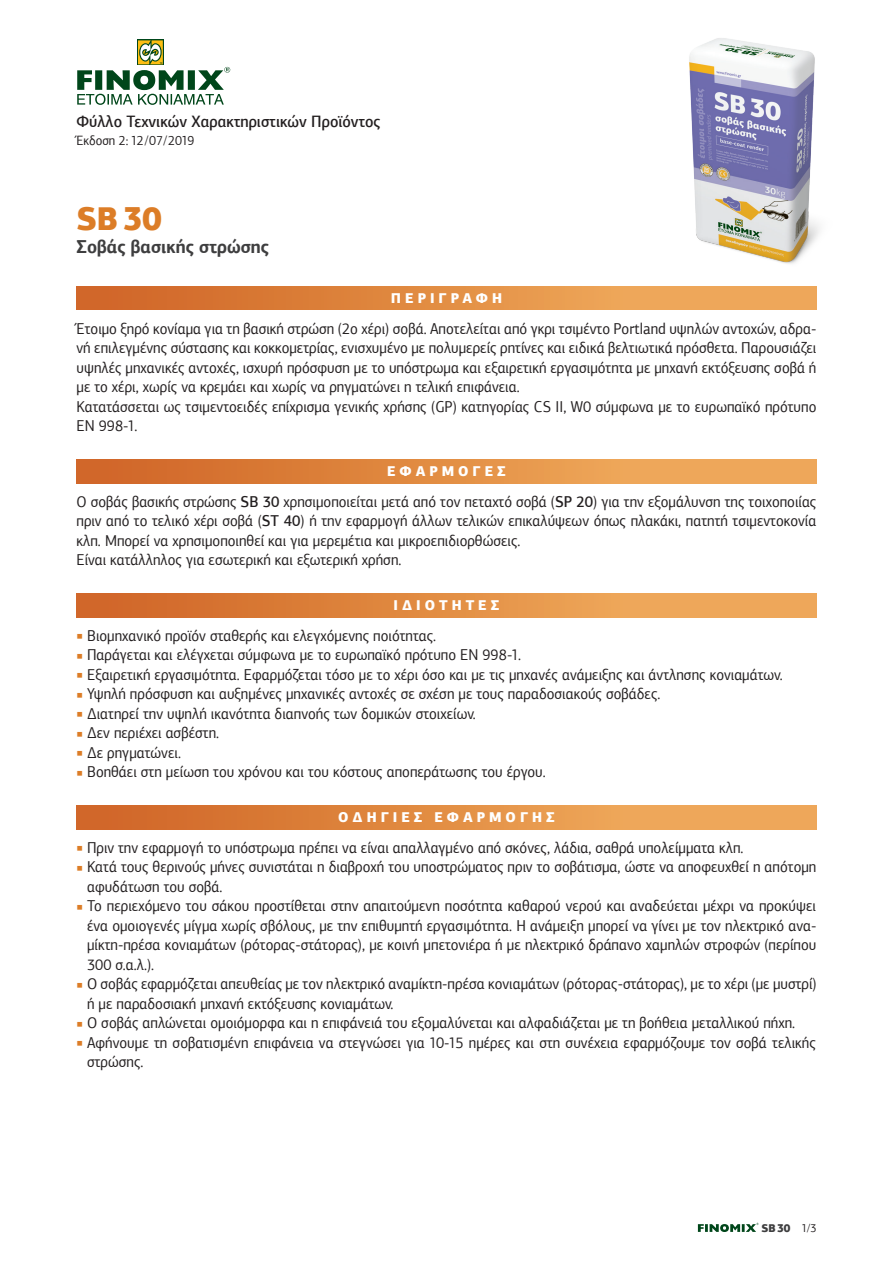
<style>
.page{position:relative;width:893px;height:1263px;background:#fff}
.page>*{position:absolute;margin:0;border:0;box-sizing:border-box;transform-origin:0 0}
.t1{font:900 33px "PF Agora Sans Pro";color:#dc7d27;scale:.93 1}
.t2{font:700 18.75px "PF Agora Sans Pro";color:#3e3e3f;scale:.93 1}
.t3{font:500 16.5px "PF Agora Sans Pro";color:#231f20;scale:.93 1}
.t4{font:15.75px/19.5px "PF Agora Sans Pro";color:#231f20;scale:.93 1}
.t5{font:900 14.25px "PF Agora Sans Pro";letter-spacing:.3em;color:#fff;scale:.93 1}
.t6{font:13.5px "PF Agora Sans Pro";color:#231f20;scale:.93 1}
.t7{font:11.7px "PF Agora Sans Pro";color:#231f20;scale:.93 1}
.s1{font-size:34.05px}
.s2{font-weight:500}
.s3{font-size:7.5px;color:#dc7d27}
.s4{font-weight:900;font-size:11.25px;color:#3e3e3f}
.s5{font-weight:900;color:#3e3e3f}
</style>
<div class="page">
<svg style="left:698px;top:1223px;width:61px;height:9px"></svg>
<div style="left:77px;top:287px;width:739px;height:23px;background:linear-gradient(to right,#d06627,#f4b463)"></div>
<div style="left:77px;top:460px;width:739px;height:23px;background:linear-gradient(to right,#d06627,#f4b463)"></div>
<div style="left:77px;top:594px;width:739px;height:23px;background:linear-gradient(to right,#d06627,#f4b463)"></div>
<div style="left:77px;top:806px;width:739px;height:23px;background:linear-gradient(to right,#d06627,#f4b463)"></div>
<div style="left:137px;top:39px;width:27px;height:26px;background:#00461a"></div>
<svg style="left:77px;top:40px;width:153px;height:65px"></svg>
<img style="left:689px;top:38px;width:131px;height:226px">
<p class="t3" style="left:77px;top:111px;width:328px">Φύλλο Τεχνικών Χαρακτηριστικών Προϊόντος</p>
<p class="t6" style="left:77px;top:132px;width:128px">Έκδοση 2: 12/07/2019</p>
<h1 class="t1" style="left:77px;top:197px;width:93px">SB <span class="s1">30</span></h1>
<p class="t2" style="left:77px;top:235px;width:209px">Σοβάς βασικής στρώσης</p>
<p class="t5" style="left:391px;top:289px;width:121px">ΠΕΡΙΓΡΑΦΗ</p>
<p class="t4" style="left:77px;top:319px;width:797px">Έτοιμο ξηρό κονίαμα για τη βασική στρώση (2ο χέρι) σοβά. Αποτελείται από γκρι τσιμέντο Portland υψηλών αντοχών, αδρα&shy;νή επιλεγμένης σύστασης και κοκκομετρίας, ενισχυμένο με πολυμερείς ρητίνες και ειδικά βελτιωτικά πρόσθετα. Παρουσιάζει υψηλές μηχανικές αντοχές, ισχυρή πρόσφυση με το υπόστρωμα και εξαιρετική εργασιμότητα με μηχανή εκτόξευσης σοβά ή με το χέρι, χωρίς να κρεμάει και χωρίς να ρηγματώνει η τελική επιφάνεια.<br>Κατατάσσεται ως τσιμεντοειδές επίχρισμα γενικής χρήσης (GP) κατηγορίας CS II, W0 σύμφωνα με το ευρωπαϊκό πρότυπο ΕΝ 998-1.</p>
<p class="t5" style="left:387px;top:462px;width:129px">ΕΦΑΡΜΟΓΕΣ</p>
<p class="t4" style="left:77px;top:492px;width:797px">Ο σοβάς βασικής στρώσης <span class="s2">SB 30</span> χρησιμοποιείται μετά από τον πεταχτό σοβά (<span class="s2">SP 20</span>) για την εξομάλυνση της τοιχοποιίας πριν από το τελικό χέρι σοβά (<span class="s2">ST 40</span>) ή την εφαρμογή άλλων τελικών επικαλύψεων όπως πλακάκι, πατητή τσιμεντοκονία κλπ. Μπορεί να χρησιμοποιηθεί και για μερεμέτια και μικροεπιδιορθώσεις.<br>Είναι κατάλληλος για εσωτερική και εξωτερική χρήση.</p>
<p class="t5" style="left:394px;top:596px;width:115px">ΙΔΙΟΤΗΤΕΣ</p>
<p class="t4" style="left:77px;top:626px;width:388px"><span class="s3">■</span> Βιομηχανικό προϊόν σταθερής και ελεγχόμενης ποιότητας.</p>
<p class="t4" style="left:77px;top:645px;width:480px"><span class="s3">■</span> Παράγεται και ελέγχεται σύμφωνα με το ευρωπαϊκό πρότυπο ΕΝ 998-1.</p>
<p class="t4" style="left:77px;top:665px;width:761px"><span class="s3">■</span> Εξαιρετική εργασιμότητα. Εφαρμόζεται τόσο με το χέρι όσο και με τις μηχανές ανάμειξης και άντλησης κονιαμάτων.</p>
<p class="t4" style="left:77px;top:684px;width:629px"><span class="s3">■</span> Υψηλή πρόσφυση και αυξημένες μηχανικές αντοχές σε σχέση με τους παραδοσιακούς σοβάδες.</p>
<p class="t4" style="left:77px;top:704px;width:431px"><span class="s3">■</span> Διατηρεί την υψηλή ικανότητα διαπνοής των δομικών στοιχείων.</p>
<p class="t4" style="left:77px;top:723px;width:155px"><span class="s3">■</span> Δεν περιέχει ασβέστη.</p>
<p class="t4" style="left:77px;top:743px;width:114px"><span class="s3">■</span> Δε ρηγματώνει.</p>
<p class="t4" style="left:77px;top:762px;width:506px"><span class="s3">■</span> Βοηθάει στη μείωση του χρόνου και του κόστους αποπεράτωσης του έργου.</p>
<p class="t5" style="left:338px;top:808px;width:234px">ΟΔΗΓΙΕΣ ΕΦΑΡΜΟΓΗΣ</p>
<p class="t4" style="left:77px;top:838px;width:719px"><span class="s3">■</span> Πριν την εφαρμογή το υπόστρωμα πρέπει να είναι απαλλαγμένο από σκόνες, λάδια, σαθρά υπολείμματα κλπ.</p>
<p class="t4" style="left:87px;top:857px;width:786px;text-indent:-11px"><span class="s3">■</span> Κατά τους θερινούς μήνες συνιστάται η διαβροχή του υποστρώματος πριν το σοβάτισμα, ώστε να αποφευχθεί η απότομη αφυδάτωση του σοβά.</p>
<p class="t4" style="left:87px;top:896px;width:786px;text-align:justify;text-indent:-11px"><span class="s3">■</span> Το περιεχόμενο του σάκου προστίθεται στην απαιτούμενη ποσότητα καθαρού νερού και αναδεύεται μέχρι να προκύψει ένα ομοιογενές μίγμα χωρίς σβόλους, με την επιθυμητή εργασιμότητα. Η ανάμειξη μπορεί να γίνει με τον ηλεκτρικό ανα&shy;μίκτη-πρέσα κονιαμάτων (ρότορας-στάτορας), με κοινή μπετονιέρα ή με ηλεκτρικό δράπανο χαμηλών στροφών (περίπου 300 σ.α.λ.).</p>
<p class="t4" style="left:87px;top:974px;width:786px;text-indent:-11px"><span class="s3">■</span> Ο σοβάς εφαρμόζεται απευθείας με τον ηλεκτρικό αναμίκτη-πρέσα κονιαμάτων (ρότορας-στάτορας), με το χέρι (με μυστρί) ή με παραδοσιακή μηχανή εκτόξευσης κονιαμάτων.</p>
<p class="t4" style="left:77px;top:1013px;width:774px"><span class="s3">■</span> Ο σοβάς απλώνεται ομοιόμορφα και η επιφάνειά του εξομαλύνεται και αλφαδιάζεται με τη βοήθεια μεταλλικού πήχη.</p>
<p class="t4" style="left:87px;top:1033px;width:785px;text-indent:-11px"><span class="s3">■</span> Αφήνουμε τη σοβατισμένη επιφάνεια να στεγνώσει για 10-15 ημέρες και στη συνέχεια εφαρμόζουμε τον σοβά τελικής στρώσης.</p>
<p class="t7" style="left:761px;top:1221px;width:61px"><span class="s4">SB</span> <span class="s5">30</span> 1/3</p>
</div>
